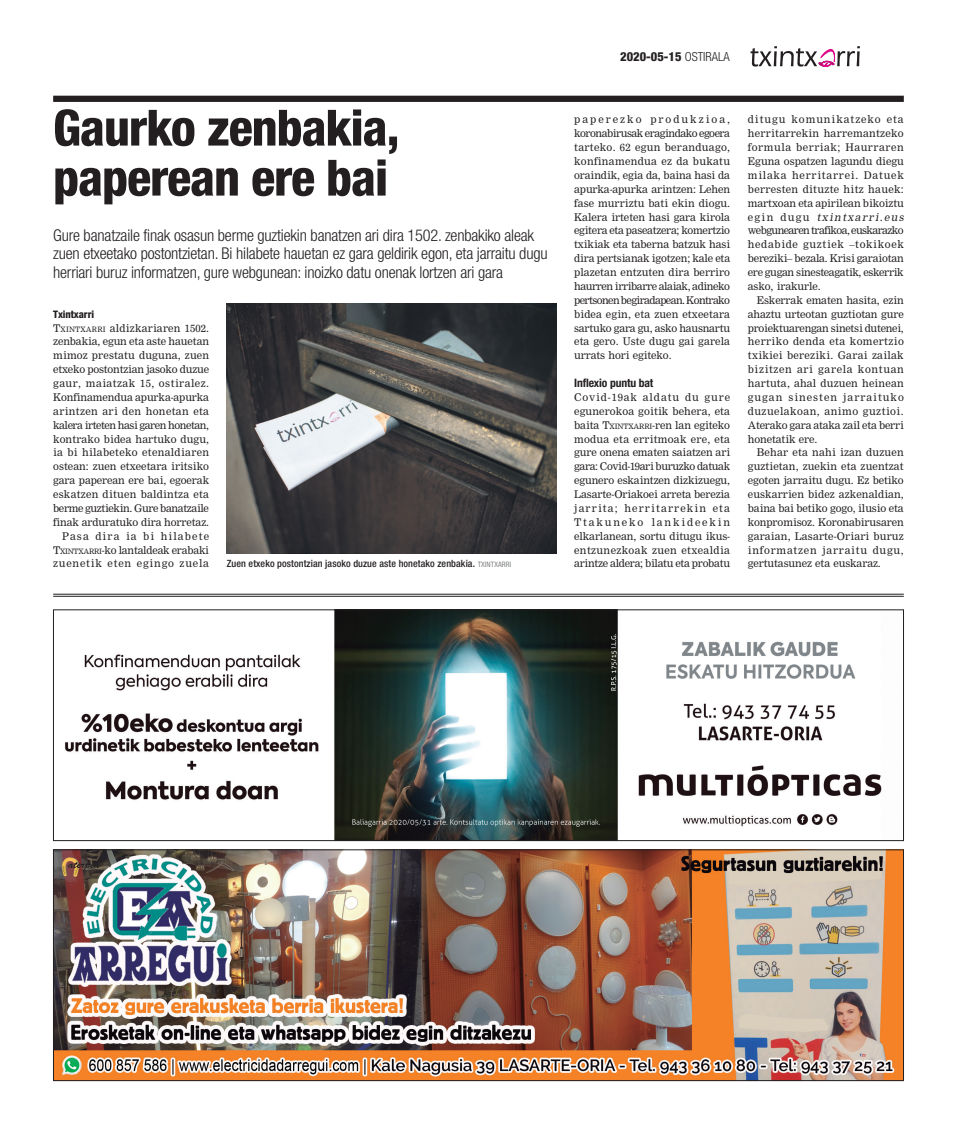
<style>
.page{position:relative;width:957px;height:1134px;background:#fff}
.page>*{position:absolute;margin:0;border:0;box-sizing:border-box;transform-origin:0 0}
.Titulua-B{font:800 condensed 50px/50px "Helvetica Neue";letter-spacing:-.02em;color:#231f20}
.Sarrera{font:300 condensed 16.25px/18.8px "Helvetica Neue";letter-spacing:-.01em;color:#231f20}
.Orriburua-Data{font:800 condensed 12.5px "Helvetica Neue";color:#231f20}
.Tartekia{font:700 condensed 11.62px "Helvetica Neue";letter-spacing:-.01em;color:#231f20}
.Testua-JUST-Hasi{font:10.38px/13.9px "Nimrod";letter-spacing:-.01em;color:#231f20;text-align:justify}
.Testua-JUST-Koxka{font:10.38px/13.9px "Nimrod";color:#231f20;text-align:justify}
.Medaila{font:800 condensed 10.38px "Helvetica Neue";letter-spacing:-.01em;color:#231f20}
.ArgazkiOina{font:500 condensed 10px "Helvetica Neue";letter-spacing:.01em;color:#231f20}
.s1{font-weight:300}
.s2{font-style:inherit}
.s3{font-size:7.25px}
.s4{font-style:italic}
.s5{font-weight:400;font-size:7.5px;color:#808285}
</style>
<div class="page">
<svg style="left:750px;top:46px;width:110px;height:21px"></svg>
<img style="left:55px;top:851px;width:847px;height:228px">
<div style="left:53px;top:849px;width:851px;height:232px;border:1px solid #231f20"></div>
<img style="left:65px;top:611px;width:817px;height:228px">
<div style="left:53px;top:609px;width:851px;height:232px;border:1px solid #231f20"></div>
<hr style="left:53px;top:594px;width:851px;height:1px;background:#231f20">
<hr style="left:53px;top:596px;width:851px;height:1px;background:#231f20">
<img style="left:227px;top:304px;width:329px;height:250px">
<div style="left:53px;top:96px;width:851px;height:6px;background:#231f20"></div>
<p class="Orriburua-Data" style="left:620px;top:49px;width:111px">2020-05-15 <span class="s1">OSTIRALA</span></p>
<p class="Titulua-B" style="left:53px;top:102px;width:348px">Gaurko zenbakia, paperean ere bai</p>
<p class="Sarrera" style="left:53px;top:225px;width:496px">Gure banatzaile finak osasun berme guztiekin banatzen ari dira 1502. zenbakiko aleak zuen etxeetako postontzietan. Bi hilabete hauetan ez gara geldirik egon, eta jarraitu dugu herriari buruz informatzen, gure webgunean: inoizko datu onenak lortzen ari gara</p>
<p class="Testua-JUST-Koxka" style="left:574px;top:113px;width:157px">paperezko produkzioa, koronabirusak eragindako egoera tarteko. 62 egun beranduago, konfinamendua ez da bukatu oraindik, egia da, baina hasi da apurka-apurka arintzen: Lehen fase murriztu bati ekin diogu.<br>Kalera irteten hasi gara kirola egitera eta paseatzera; komertzio txikiak eta taberna batzuk hasi dira pertsianak igotzen; kale eta plazetan entzuten dira berriro haurren irribarre alaiak, adineko pertsonen begiradapean. Kontrako bidea egin, eta zuen etxeetara sartuko gara gu, asko hausnartu eta gero. Uste dugu gai garela urrats hori egiteko.</p>
<p class="Tartekia" style="left:574px;top:376px;width:81px">Inflexio puntu bat</p>
<p class="Testua-JUST-Hasi" style="left:574px;top:390px;width:158px">Covid-19ak aldatu du gure egunerokoa goitik behera, eta baita <span class="s2">T</span><span class="s3">XINTXARRI</span><span class="s2">-</span>ren lan egiteko modua eta erritmoak ere, eta gure onena ematen saiatzen ari gara: Covid-19ari buruzko datuak egunero eskaintzen dizkizuegu, Lasarte-Oriakoei arreta berezia jarrita; herritarrekin eta Ttakuneko lankideekin elkarlanean, sortu ditugu ikus&shy;entzunezkoak zuen etxealdia arintze aldera; bilatu eta probatu</p>
<p class="Testua-JUST-Hasi" style="left:748px;top:113px;width:160px;text-align:left">ditugu komunikatzeko eta herritarrekin harremantzeko formula berriak; Haurraren<br>Eguna ospatzen lagundu diegu milaka herritarrei. Datuek berresten dituzte hitz hauek: martxoan eta apirilean bikoiztu e g i n d u g u <span class="s4">txintxarri.eus </span>webgunearen trafikoa, euskarazko hedabide guztiek –tokikoek bereziki– bezala. Krisi garaiotan ere gugan sinesteagatik, eskerrik asko, irakurle.</p>
<p class="Testua-JUST-Koxka" style="left:748px;top:293px;width:157px;text-indent:9px">Eskerrak ematen hasita, ezin ahaztu urteotan guztiotan gure proiektuarengan sinetsi dutenei, herriko denda eta komertzio txikiei bereziki. Garai zailak bizitzen ari garela kontuan hartuta, ahal duzuen heinean gugan sinesten jarraituko duzuelakoan, animo guztioi.<br>Aterako gara ataka zail eta berri honetatik ere.</p>
<p class="Testua-JUST-Koxka" style="left:748px;top:446px;width:157px;text-indent:9px">Behar eta nahi izan duzuen guztietan, zuekin eta zuentzat egoten jarraitu dugu. Ez betiko euskarrien bidez azkenaldian, baina bai betiko gogo, ilusio eta konpromisoz. Koronabirusaren garaian, Lasarte-Oriari buruz informatzen jarraitu dugu,</p>
<p class="Medaila" style="left:53px;top:308px;width:42px">Txintxarri</p>
<p class="Testua-JUST-Hasi" style="left:53px;top:321px;width:157px"><span class="s2">T</span><span class="s3">XINTXARRI</span> aldizkariaren 1502. zenbakia, egun eta aste hauetan mimoz prestatu duguna, zuen etxeko postontzian jasoko duzue gaur, maiatzak 15, ostiralez.<br>Konfinamendua apurka-apurka arintzen ari den honetan eta kalera irteten hasi garen honetan, kontrako bidea hartuko dugu, ia bi hilabeteko etenaldiaren ostean: zuen etxeetara iritsiko gara paperean ere bai, egoerak eskatzen dituen baldintza eta berme guztiekin. Gure banatzaile finak arduratuko dira horretaz.</p>
<p class="Testua-JUST-Koxka" style="left:53px;top:529px;width:157px;text-indent:9px">Pasa dira ia bi hilabete <span class="s2">T</span><span class="s3">XINTXARRI</span><span class="s2">-</span>ko lantaldeak erabaki zuenetik eten egingo zuela</p>
<p class="ArgazkiOina" style="left:227px;top:558px;width:286px">Zuen etxeko postontzian jasoko duzue aste honetako zenbakia. <span class="s5">TXINTXARRI</span></p>
<p class="Testua-JUST-Koxka" style="left:748px;top:557px;width:134px">gertutasunez eta euskaraz.</p>
</div>
